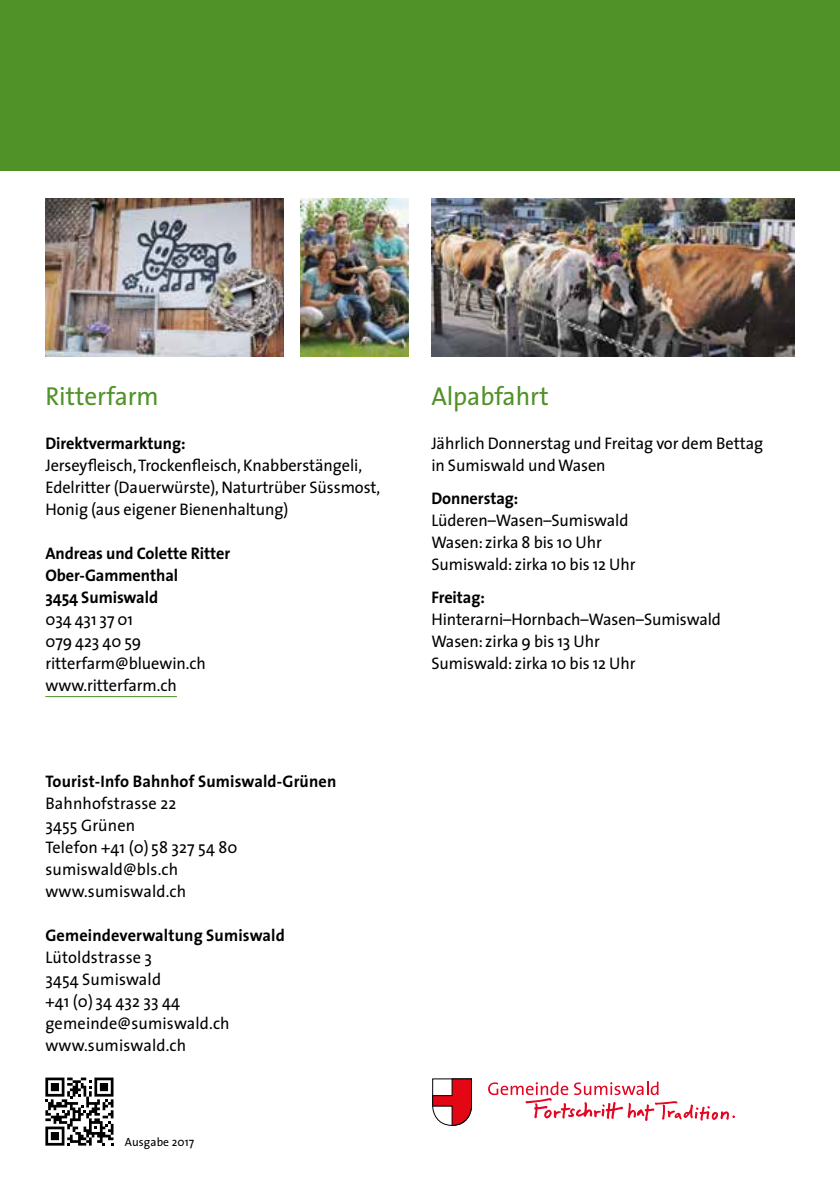
<style>
.page{position:relative;width:840px;height:1191px;background:#fff}
.page>*{position:absolute;margin:0;border:0;box-sizing:border-box;transform-origin:0 0}
.t1{font:26px "The Sans";letter-spacing:-.005em;color:#509227}
.t2{font:16.8px/22px "The Sans";letter-spacing:-.005em;color:#000}
.t3{font:700 16.8px/22px "The Sans";letter-spacing:-.005em;color:#000}
.t4{font:12px "The Sans";letter-spacing:.01em;color:#000}
</style>
<div class="page">
<div style="left:0;top:0;width:839px;height:170px;background:#509227"></div>
<svg style="left:488px;top:1081px;width:246px;height:40px"></svg>
<svg style="left:432px;top:1078px;width:40px;height:47px"></svg>
<svg style="left:45px;top:1077px;width:68px;height:68px"></svg>
<hr style="left:45px;top:696px;width:132px;height:1px;background:#509227">
<img style="left:45px;top:198px;width:238px;height:159px">
<img style="left:431px;top:198px;width:363px;height:158px">
<img style="left:300px;top:198px;width:108px;height:159px">
<h1 class="t1" style="left:45px;top:374px;width:115px">Ritterfarm</h1>
<p class="t3" style="left:45px;top:432px;width:141px">Direktvermarktung:</p>
<p class="t2" style="left:45px;top:454px;width:336px">Jerseyfleisch, Trockenfleisch, Knabberstängeli,<br>Edelritter (Dauerwürste), Naturtrüber Süssmost,<br>Honig (aus eigener Bienenhaltung)</p>
<p class="t3" style="left:45px;top:542px;width:186px">Andreas und Colette Ritter<br>Ober-Gammenthal<br>3454 Sumiswald</p>
<p class="t2" style="left:45px;top:608px;width:162px">034 431 37 01<br>079 423 40 59 ritterfarm@bluewin.ch www.ritterfarm.ch</p>
<p class="t3" style="left:45px;top:769px;width:292px">Tourist-Info Bahnhof Sumiswald-Grünen</p>
<p class="t2" style="left:45px;top:791px;width:193px">Bahnhofstrasse 22<br>3455 Grünen<br>Telefon +41 (0) 58 327 54 80 sumiswald@bls.ch www.sumiswald.ch</p>
<p class="t3" style="left:45px;top:923px;width:241px">Gemeindeverwaltung Sumiswald</p>
<p class="t2" style="left:45px;top:945px;width:186px">Lütoldstrasse 3<br>3454 Sumiswald<br>+41 (0) 34 432 33 44 gemeinde@sumiswald.ch www.sumiswald.ch</p>
<p class="t4" style="left:125px;top:1131px;width:71px">Ausgabe 2017</p>
<h1 class="t1" style="left:431px;top:374px;width:119px">Alpabfahrt</h1>
<p class="t2" style="left:431px;top:432px;width:333px">Jährlich Donnerstag und Freitag vor dem Bettag in Sumiswald und Wasen</p>
<p class="t3" style="left:431px;top:487px;width:88px">Donnerstag:</p>
<p class="t2" style="left:431px;top:509px;width:206px">Lüderen–Wasen–Sumiswald<br>Wasen: zirka 8 bis 10 Uhr<br>Sumiswald: zirka 10 bis 12 Uhr</p>
<p class="t3" style="left:431px;top:586px;width:55px">Freitag:</p>
<p class="t2" style="left:431px;top:608px;width:291px">Hinterarni–Hornbach–Wasen–Sumiswald<br>Wasen: zirka 9 bis 13 Uhr<br>Sumiswald: zirka 10 bis 12 Uhr</p>
</div>
